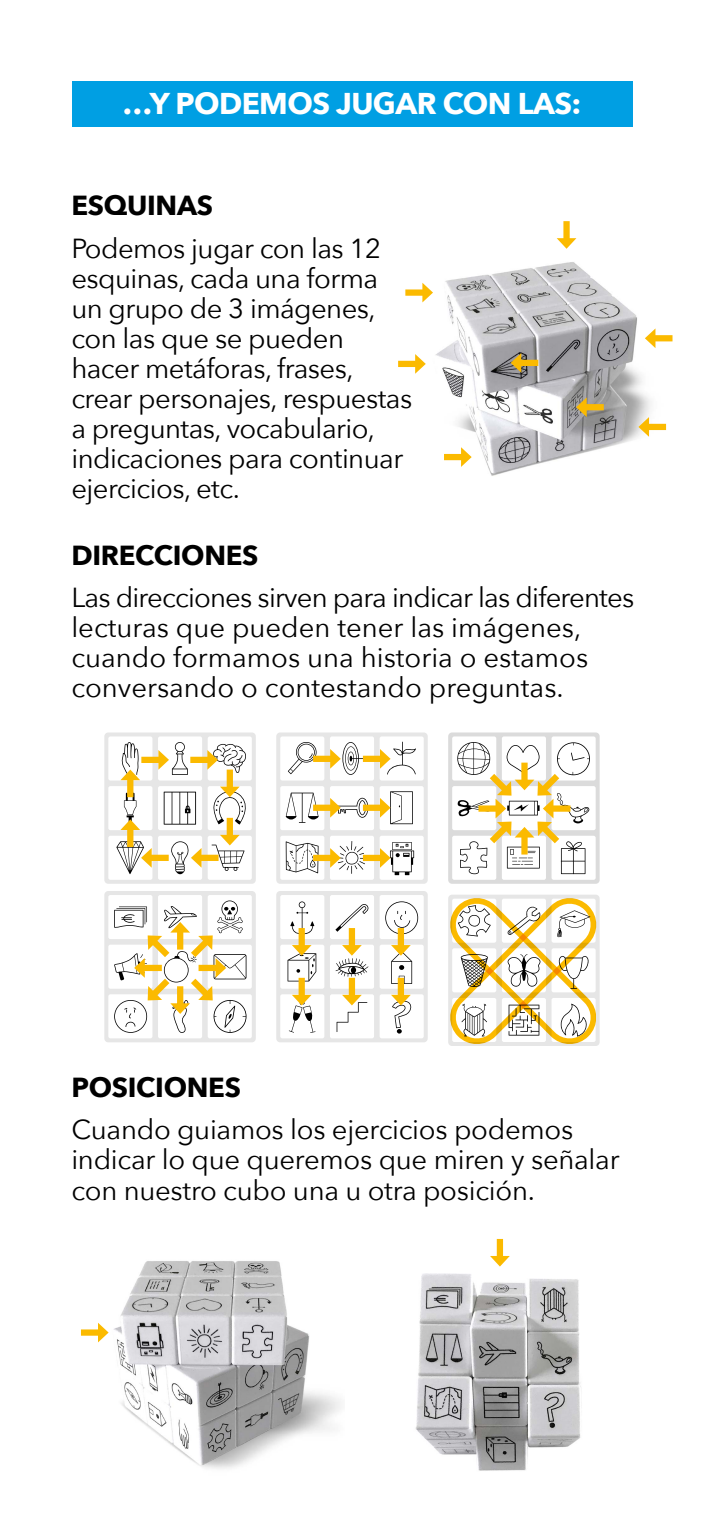
<style>
.page{position:relative;width:704px;height:1523px;background:#fff}
.page>*{position:absolute;margin:0;border:0;box-sizing:border-box;transform-origin:0 0}
.t1{font:700 30px "Avenir Next";letter-spacing:-.02em;color:#fff}
.t2{font:27.5px/30px "Avenir Next";letter-spacing:-.02em;color:#000}
.t3{font:27.5px/30px "Avenir Next";color:#000}
.t4{font:700 27.5px "Avenir Next";letter-spacing:-.01em;color:#000}
</style>
<div class="page">
<div style="left:72px;top:81px;width:560px;height:45px;background:#009fe3"></div>
<img style="left:422px;top:237px;width:247px;height:239px">
<img style="left:84px;top:1261px;width:257px;height:208px">
<div style="left:276px;top:732px;width:151px;height:152px;background:#e6e6e6;border-radius:4px"></div>
<div style="left:330px;top:786px;width:44px;height:44px;background:#fff;border-radius:2px"></div>
<div style="left:280px;top:786px;width:44px;height:44px;background:#fff;border-radius:2px"></div>
<div style="left:280px;top:736px;width:44px;height:44px;background:#fff;border-radius:2px"></div>
<div style="left:330px;top:736px;width:44px;height:44px;background:#fff;border-radius:2px"></div>
<div style="left:379px;top:736px;width:44px;height:44px;background:#fff;border-radius:2px"></div>
<div style="left:379px;top:786px;width:44px;height:44px;background:#fff;border-radius:2px"></div>
<div style="left:379px;top:835px;width:44px;height:45px;background:#fff;border-radius:2px"></div>
<div style="left:330px;top:835px;width:44px;height:45px;background:#fff;border-radius:2px"></div>
<div style="left:280px;top:835px;width:44px;height:45px;background:#fff;border-radius:2px"></div>
<svg style="left:288px;top:742px;width:28px;height:32px"></svg>
<svg style="left:285px;top:792px;width:33px;height:31px"></svg>
<svg style="left:285px;top:841px;width:33px;height:32px"></svg>
<div style="left:104px;top:732px;width:151px;height:152px;background:#e6e6e6;border-radius:4px"></div>
<div style="left:158px;top:786px;width:44px;height:44px;background:#fff;border-radius:2px"></div>
<div style="left:108px;top:786px;width:44px;height:44px;background:#fff;border-radius:2px"></div>
<div style="left:108px;top:736px;width:44px;height:44px;background:#fff;border-radius:2px"></div>
<div style="left:158px;top:736px;width:44px;height:44px;background:#fff;border-radius:2px"></div>
<div style="left:207px;top:736px;width:45px;height:44px;background:#fff;border-radius:2px"></div>
<div style="left:207px;top:786px;width:45px;height:44px;background:#fff;border-radius:2px"></div>
<div style="left:207px;top:835px;width:45px;height:45px;background:#fff;border-radius:2px"></div>
<div style="left:158px;top:835px;width:44px;height:45px;background:#fff;border-radius:2px"></div>
<div style="left:108px;top:835px;width:44px;height:45px;background:#fff;border-radius:2px"></div>
<svg style="left:164px;top:791px;width:32px;height:33px"></svg>
<div style="left:276px;top:891px;width:151px;height:151px;background:#e6e6e6;border-radius:4px"></div>
<div style="left:330px;top:944px;width:44px;height:44px;background:#fff;border-radius:2px"></div>
<div style="left:280px;top:944px;width:44px;height:44px;background:#fff;border-radius:2px"></div>
<div style="left:280px;top:895px;width:44px;height:44px;background:#fff;border-radius:2px"></div>
<div style="left:330px;top:895px;width:44px;height:44px;background:#fff;border-radius:2px"></div>
<div style="left:379px;top:895px;width:44px;height:44px;background:#fff;border-radius:2px"></div>
<div style="left:379px;top:944px;width:44px;height:44px;background:#fff;border-radius:2px"></div>
<div style="left:379px;top:994px;width:44px;height:44px;background:#fff;border-radius:2px"></div>
<div style="left:330px;top:994px;width:44px;height:44px;background:#fff;border-radius:2px"></div>
<div style="left:280px;top:994px;width:44px;height:44px;background:#fff;border-radius:2px"></div>
<svg style="left:290px;top:901px;width:24px;height:33px"></svg>
<svg style="left:335px;top:904px;width:34px;height:27px"></svg>
<svg style="left:385px;top:901px;width:33px;height:33px"></svg>
<div style="left:104px;top:891px;width:151px;height:151px;background:#e6e6e6;border-radius:4px"></div>
<div style="left:108px;top:944px;width:44px;height:44px;background:#fff;border-radius:2px"></div>
<div style="left:108px;top:895px;width:44px;height:44px;background:#fff;border-radius:2px"></div>
<div style="left:158px;top:895px;width:44px;height:44px;background:#fff;border-radius:2px"></div>
<div style="left:207px;top:895px;width:45px;height:44px;background:#fff;border-radius:2px"></div>
<div style="left:207px;top:944px;width:45px;height:44px;background:#fff;border-radius:2px"></div>
<div style="left:207px;top:994px;width:45px;height:44px;background:#fff;border-radius:2px"></div>
<div style="left:158px;top:994px;width:44px;height:44px;background:#fff;border-radius:2px"></div>
<div style="left:108px;top:994px;width:44px;height:44px;background:#fff;border-radius:2px"></div>
<div style="left:448px;top:732px;width:151px;height:152px;background:#dbdbdb;border-radius:4px"></div>
<div style="left:452px;top:786px;width:44px;height:44px;background:#fff;border-radius:2px"></div>
<div style="left:452px;top:736px;width:44px;height:44px;background:#fff;border-radius:2px"></div>
<div style="left:501px;top:736px;width:44px;height:44px;background:#fff;border-radius:2px"></div>
<div style="left:551px;top:736px;width:44px;height:44px;background:#fff;border-radius:2px"></div>
<div style="left:551px;top:786px;width:44px;height:44px;background:#fff;border-radius:2px"></div>
<div style="left:551px;top:835px;width:44px;height:45px;background:#fff;border-radius:2px"></div>
<div style="left:501px;top:835px;width:44px;height:45px;background:#fff;border-radius:2px"></div>
<div style="left:452px;top:835px;width:44px;height:45px;background:#fff;border-radius:2px"></div>
<div style="left:313px;top:755px;width:21px;height:7px;background:#fbba00"></div>
<svg style="left:330px;top:742px;width:32px;height:33px"></svg>
<div style="left:313px;top:804px;width:21px;height:7px;background:#fbba00"></div>
<svg style="left:330px;top:798px;width:38px;height:19px"></svg>
<div style="left:313px;top:855px;width:21px;height:6px;background:#fbba00"></div>
<svg style="left:330px;top:841px;width:37px;height:33px"></svg>
<div style="left:362px;top:755px;width:22px;height:7px;background:#fbba00"></div>
<svg style="left:380px;top:741px;width:35px;height:33px"></svg>
<div style="left:362px;top:804px;width:22px;height:7px;background:#fbba00"></div>
<svg style="left:380px;top:791px;width:32px;height:33px"></svg>
<div style="left:362px;top:855px;width:22px;height:6px;background:#fbba00"></div>
<svg style="left:380px;top:842px;width:34px;height:33px"></svg>
<div style="left:147px;top:854px;width:22px;height:7px;background:#fbba00"></div>
<svg style="left:116px;top:841px;width:36px;height:33px"></svg>
<div style="left:141px;top:756px;width:21px;height:7px;background:#fbba00"></div>
<svg style="left:158px;top:742px;width:30px;height:33px"></svg>
<div style="left:190px;top:756px;width:21px;height:7px;background:#fbba00"></div>
<svg style="left:207px;top:743px;width:39px;height:30px"></svg>
<div style="left:226px;top:769px;width:7px;height:21px;background:#fbba00"></div>
<svg style="left:213px;top:786px;width:33px;height:38px"></svg>
<div style="left:226px;top:818px;width:7px;height:21px;background:#fbba00"></div>
<svg style="left:211px;top:835px;width:33px;height:36px"></svg>
<div style="left:197px;top:854px;width:21px;height:7px;background:#fbba00"></div>
<svg style="left:171px;top:841px;width:30px;height:33px"></svg>
<div style="left:127px;top:826px;width:6px;height:21px;background:#fbba00"></div>
<svg style="left:120px;top:792px;width:20px;height:38px"></svg>
<div style="left:127px;top:776px;width:6px;height:21px;background:#fbba00"></div>
<svg style="left:120px;top:742px;width:20px;height:38px"></svg>
<svg style="left:448px;top:895px;width:152px;height:151px"></svg>
<div style="left:397px;top:928px;width:7px;height:21px;background:#fbba00"></div>
<svg style="left:391px;top:945px;width:21px;height:39px"></svg>
<div style="left:348px;top:928px;width:7px;height:21px;background:#fbba00"></div>
<svg style="left:335px;top:945px;width:33px;height:31px"></svg>
<div style="left:298px;top:928px;width:6px;height:21px;background:#fbba00"></div>
<svg style="left:287px;top:945px;width:29px;height:36px"></svg>
<div style="left:397px;top:978px;width:7px;height:21px;background:#fbba00"></div>
<svg style="left:391px;top:995px;width:20px;height:38px"></svg>
<div style="left:348px;top:978px;width:7px;height:21px;background:#fbba00"></div>
<svg style="left:336px;top:995px;width:31px;height:37px"></svg>
<div style="left:298px;top:978px;width:6px;height:21px;background:#fbba00"></div>
<svg style="left:288px;top:995px;width:27px;height:38px"></svg>
<svg style="left:114px;top:900px;width:132px;height:133px"></svg>
<svg style="left:456px;top:742px;width:133px;height:132px"></svg>
<img style="left:415px;top:1239px;width:166px;height:232px">
<div style="left:496px;top:1239px;width:6px;height:21px;background:#fbba00"></div>
<svg style="left:489px;top:1256px;width:20px;height:10px"></svg>
<div style="left:81px;top:1329px;width:21px;height:6px;background:#fbba00"></div>
<svg style="left:98px;top:1322px;width:10px;height:20px"></svg>
<div style="left:405px;top:289px;width:21px;height:7px;background:#fbba00"></div>
<svg style="left:422px;top:283px;width:10px;height:19px"></svg>
<div style="left:398px;top:361px;width:21px;height:6px;background:#fbba00"></div>
<svg style="left:415px;top:354px;width:10px;height:20px"></svg>
<div style="left:443px;top:454px;width:22px;height:6px;background:#fbba00"></div>
<svg style="left:460px;top:447px;width:11px;height:20px"></svg>
<div style="left:563px;top:221px;width:6px;height:21px;background:#fbba00"></div>
<svg style="left:556px;top:238px;width:20px;height:11px"></svg>
<div style="left:651px;top:335px;width:21px;height:6px;background:#fbba00"></div>
<svg style="left:644px;top:328px;width:11px;height:20px"></svg>
<div style="left:582px;top:404px;width:21px;height:6px;background:#fbba00"></div>
<svg style="left:575px;top:397px;width:11px;height:20px"></svg>
<div style="left:644px;top:424px;width:21px;height:6px;background:#fbba00"></div>
<svg style="left:638px;top:417px;width:10px;height:20px"></svg>
<div style="left:517px;top:360px;width:21px;height:6px;background:#fbba00"></div>
<svg style="left:510px;top:353px;width:11px;height:20px"></svg>
<p class="t1" style="left:122px;top:78px;width:460px">…Y PODEMOS JUGAR CON LAS:</p>
<p class="t4" style="left:71px;top:182px;width:143px">ESQUINAS</p>
<p class="t2" style="left:71px;top:232px;width:342px">Podemos jugar con las 12 esquinas, cada una forma un grupo de 3 imágenes, con las que se pueden hacer metáforas, frases, crear personajes, respuestas a preguntas, vocabulario, indicaciones para continuar ejercicios, etc.</p>
<p class="t4" style="left:71px;top:531px;width:188px">DIRECCIONES</p>
<p class="t3" style="left:71px;top:581px;width:564px">Las direcciones sirven para indicar las diferentes lecturas que pueden tener las imágenes, cuando formamos una historia o estamos conversando o contestando preguntas.</p>
<p class="t4" style="left:71px;top:1063px;width:171px">POSICIONES</p>
<p class="t2" style="left:71px;top:1113px;width:549px">Cuando guiamos los ejercicios podemos indicar lo que queremos que miren y señalar con nuestro cubo una u otra posición.</p>
</div>
